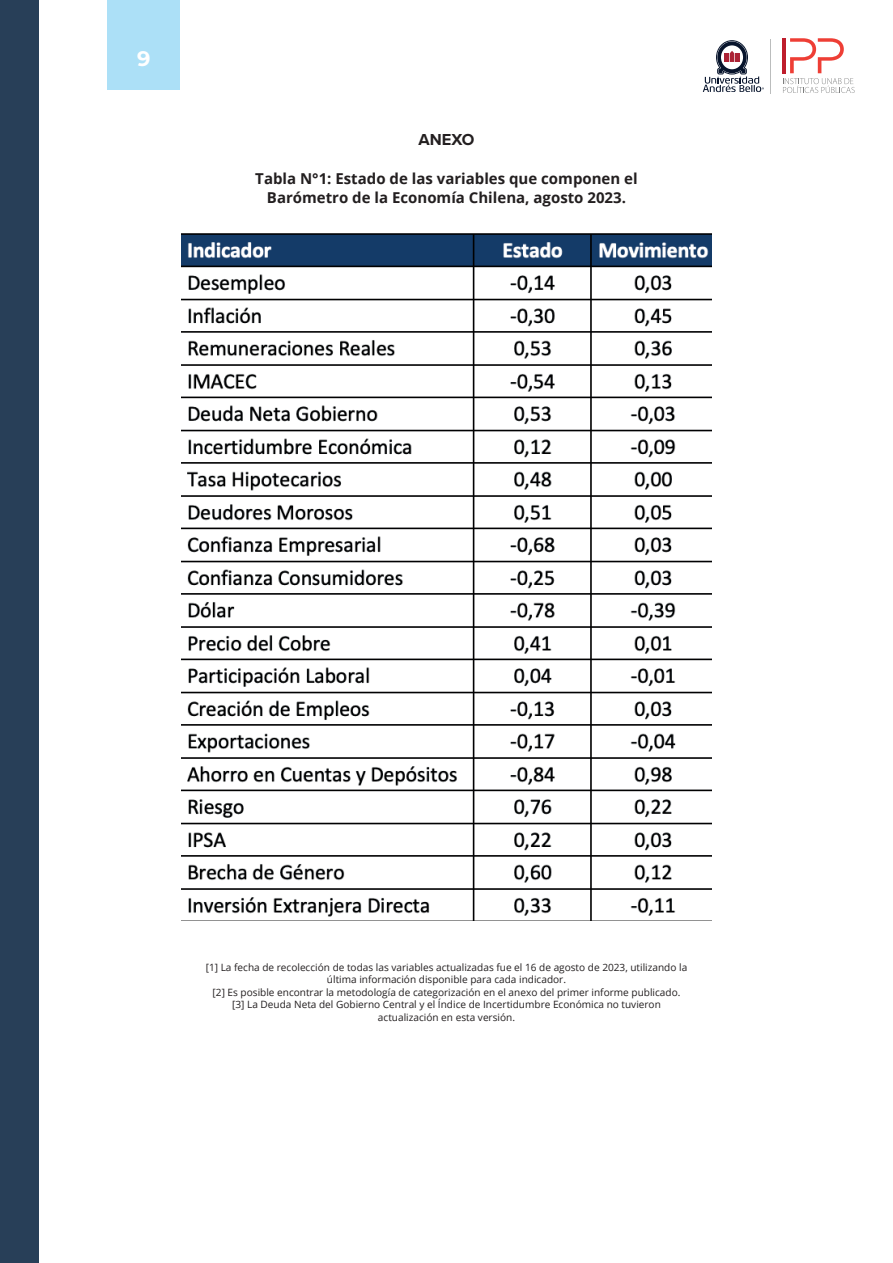
<style>
.page{position:relative;width:893px;height:1263px;background:#fff}
.page>*{position:absolute;margin:0;border:0;box-sizing:border-box;transform-origin:0 0}
.t1{font:700 21px "Montserrat";color:#fff}
.t2{font:700 16.5px "Proxima Nova";color:#231f20}
.t3{font:700 15px/19.5px "Open Sans";color:#231f20;text-align:center}
.t4{font:10.05px/12.6px "Open Sans";color:#231f20;text-align:center}
</style>
<div class="page">
<div style="left:107px;top:0;width:73px;height:90px;background:#ace0f7"></div>
<div style="left:0;top:0;width:38px;height:1263px;background:#283f58"></div>
<svg style="left:703px;top:41px;width:61px;height:51px"></svg>
<hr style="left:771px;top:39px;width:1px;height:55px;background:#bbbdbd">
<hr style="left:782px;top:38px;width:4px;height:35px;background:#be1d2c">
<svg style="left:783px;top:38px;width:72px;height:55px"></svg>
<img style="left:182px;top:233px;width:529px;height:687px">
<h1 class="t1" style="left:137px;top:44px;width:15px">9</h1>
<h2 class="t2" style="left:418px;top:127px;width:58px">ANEXO</h2>
<h3 class="t3" style="left:255px;top:168px;width:384px">Tabla N°1: Estado de las variables que componen el<br>Barómetro de la Economía Chilena, agosto 2023.</h3>
<p class="t4" style="left:206px;top:960px;width:483px">[1] La fecha de recolección de todas las variables actualizadas fue el 16 de agosto de 2023, utilizando la última información disponible para cada indicador.<br>[2] Es posible encontrar la metodología de categorización en el anexo del primer informe publicado. [3] La Deuda Neta del Gobierno Central y el Índice de Incertidumbre Económica no tuvieron actualización en esta versión.</p>
</div>
